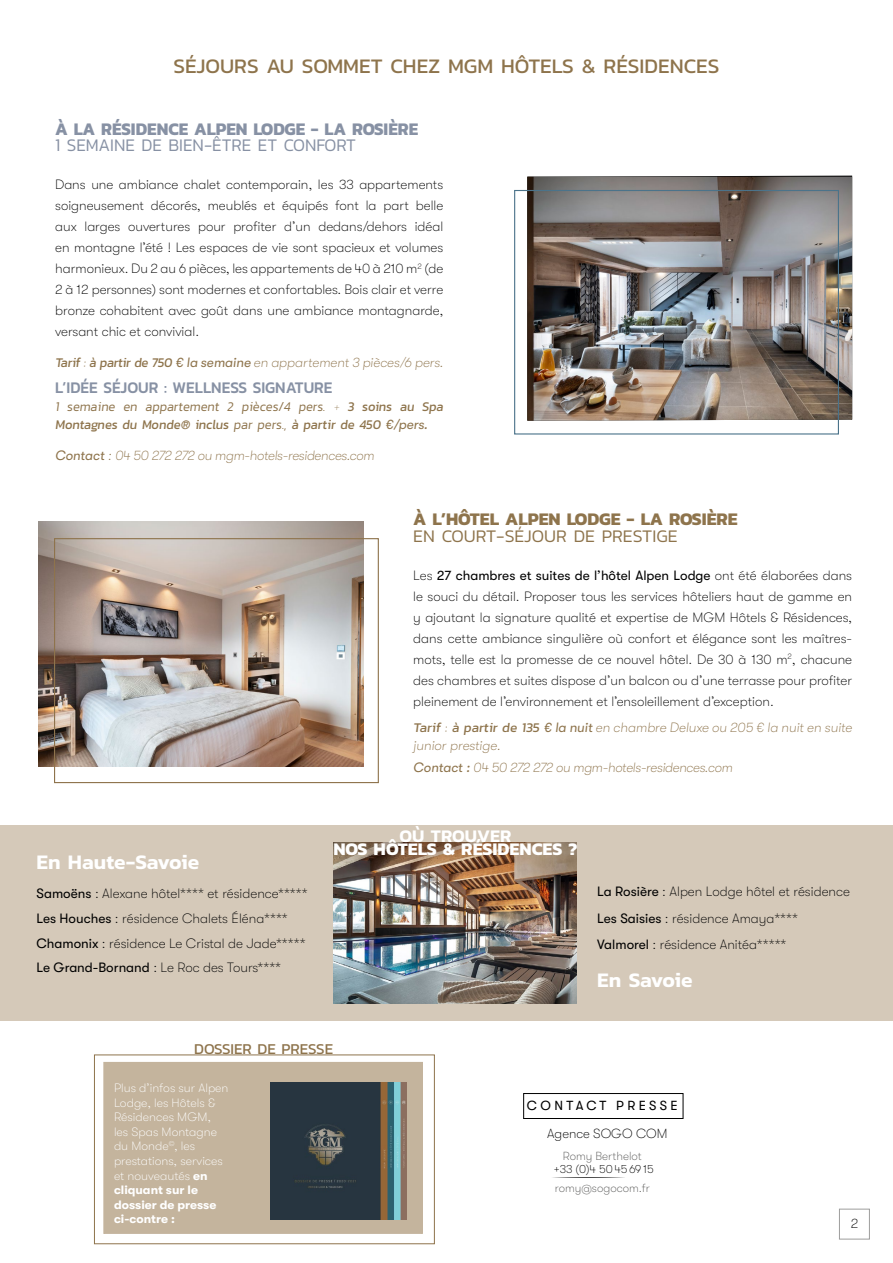
<style>
.page{position:relative;width:893px;height:1263px;background:#fff}
.page>*{position:absolute;margin:0;border:0;box-sizing:border-box;transform-origin:0 0}
.t1{font:21px "Kanit";color:#8e744c}
.t2{font:600 21px "Kanit";letter-spacing:-.01em;color:#fff}
.t3{font:600 21px "Kanit";letter-spacing:-.03em;color:#fff}
.t4{font:700 18px "Kanit";color:#8791a4;scale:.95 1}
.t5{font:700 18px "Kanit";color:#8e744c}
.t6{font:300 18px "Kanit";color:#8791a4;scale:.95 1}
.t7{font:300 18px "Kanit";color:#8e744c}
.t8{font:700 18px "Kanit";color:#fff}
.t9{font:600 18px "Kanit";color:#fff}
.t10{font:500 16.5px "Kanit";color:#8791a4;scale:.94 1}
.t11{font:15.3px "Kanit";color:#8e744c}
.t12{font:100 13.5px/21px "GT Walsheim";color:#000;text-align:justify}
.t13{font:100 13.5px/18px "GT Walsheim";color:#8e744c}
.t14{font:13.5px/18px "Kanit";color:#8e744c;scale:.94 1}
.t15{font:13.2px "GT Walsheim";letter-spacing:.26em;color:#000}
.t16{font:100 13.2px "GT Walsheim";color:#000}
.t17{font:100 12.15px/14.5px "GT Walsheim";color:#fff}
.t18{font:100 11.7px "GT Walsheim";color:#575756}
.t19{font:100 11.7px "GT Walsheim";color:#000}
.s1{font-family:"Kanit";font-weight:400}
.s2{font-family:"Kanit";font-weight:300}
.s3{font-weight:400}
.s4{font-weight:300}
.s5{font-weight:100}
.s6{font-family:"GT Walsheim"}
.s7{font-weight:700}
</style>
<div class="page">
<div style="left:0;top:825px;width:893px;height:196px;background:#d5c9b9"></div>
<hr style="left:551px;top:1177px;width:74px;height:1px;background:#000">
<img style="left:39px;top:521px;width:324px;height:245px">
<div style="left:839px;top:1209px;width:31px;height:30px;border:1px solid #9d9d9c"></div>
<img style="left:527px;top:177px;width:325px;height:244px">
<div style="left:514px;top:190px;width:325px;height:244px;border:1px solid #4b738a"></div>
<div style="left:523px;top:1093px;width:160px;height:26px;border:1px solid #000"></div>
<div style="left:94px;top:1055px;width:341px;height:189px;background:#fff;border:1px solid #8e734c"></div>
<div style="left:104px;top:1062px;width:318px;height:171px;background:#c4b49d"></div>
<div style="left:103px;top:1062px;width:320px;height:172px;border:1px solid #c4b49d"></div>
<img style="left:270px;top:1083px;width:137px;height:136px">
<div style="left:54px;top:538px;width:325px;height:245px;border:1px solid #8e734c"></div>
<img style="left:334px;top:843px;width:242px;height:160px">
<h1 class="t1" style="left:174px;top:51px;width:547px">SÉJOURS AU SOMMET CHEZ MGM HÔTELS &amp; RÉSIDENCES</h1>
<h2 class="t4" style="left:55px;top:114px;width:384px">À LA RÉSIDENCE ALPEN LODGE - LA ROSIÈRE</h2>
<h2 class="t6" style="left:55px;top:132px;width:318px">1 SEMAINE DE BIEN-ÊTRE ET CONFORT</h2>
<p class="t12" style="left:55px;top:174px;width:390px">Dans une ambiance chalet contemporain, les 33 appartements soigneusement décorés, meublés et équipés font la part belle aux larges ouvertures pour profiter d’un dedans/dehors idéal en montagne l’été ! Les espaces de vie sont spacieux et volumes harmonieux. Du 2 au 6 pièces, les appartements de 40 à 210 m<sup>2</sup> (de 2 à 12 personnes) sont modernes et confortables. Bois clair et verre bronze cohabitent avec goût dans une ambiance montagnarde, versant chic et convivial.</p>
<p class="t13" style="left:55px;top:353px;width:391px"><span class="s1">Tarif</span> <span class="s2">:</span> <span class="s1">à partir de 750</span> <span class="s3">€ la semaine</span> en appartement 3 pièces/6 pers.</p>
<p class="t10" style="left:55px;top:375px;width:297px">L’IDÉE SÉJOUR : WELLNESS SIGNATURE</p>
<p class="t14" style="left:55px;top:397px;width:417px"><span class="s4">1 semaine en appartement 2 pièces/4 pers.</span> <span class="s5">+</span> 3 soins au Spa<br>Montagnes du Monde® inclus <span class="s4">par pers.,</span> à partir de 450 <span class="s6">€/pers.</span></p>
<p class="t13" style="left:55px;top:446px;width:322px"><span class="s3">Contact</span> : 04 50 272 272 ou mgm-hotels-residences.com</p>
<h1 class="t2" style="left:37px;top:846px;width:164px">En Haute-Savoie</h1>
<p class="t12" style="left:37px;top:881px;width:273px;line-height:24.8px;text-align:left"><span class="s3">Samoëns</span> : Alexane hôtel**** et résidence***** <span class="s3">Les Houches</span> : résidence Chalets Éléna**** <span class="s3">Chamonix</span> : résidence Le Cristal de Jade***** <span class="s3">Le Grand-Bornand</span> : Le Roc des Tours****</p>
<h2 class="t5" style="left:413px;top:505px;width:326px">À L’HÔTEL ALPEN LODGE - LA ROSIÈRE</h2>
<h2 class="t7" style="left:413px;top:523px;width:266px">EN COURT-SÉJOUR DE PRESTIGE</h2>
<p class="t12" style="left:413px;top:565px;width:440px">Les <span class="s3">27 chambres et suites de l’hôtel Alpen Lodge</span> ont été élaborées dans le souci du détail. Proposer tous les services hôteliers haut de gamme en y ajoutant la signature qualité et expertise de MGM Hôtels &amp; Résidences, dans cette ambiance singulière où confort et élégance sont les maîtres&shy;mots, telle est la promesse de ce nouvel hôtel. De 30 à 130 m<sup>2</sup>, chacune des chambres et suites dispose d’un balcon ou d’une terrasse pour profiter pleinement de l’environnement et l’ensoleillement d’exception.</p>
<p class="t13" style="left:413px;top:719px;width:442px"><span class="s1">Tarif</span> <span class="s2">:</span> <span class="s1">à partir de 135</span> <span class="s3">€ la nuit</span> en chambre Deluxe ou 205 € la nuit en suite junior prestige.</p>
<p class="t13" style="left:413px;top:759px;width:323px"><span class="s3">Contact :</span> 04 50 272 272 ou mgm-hotels-residences.com</p>
<h2 class="t9" style="left:400px;top:822px;width:113px">OÙ TROUVER</h2>
<h2 class="t8" style="left:333px;top:835px;width:246px">NOS HÔTELS &amp; RÉSIDENCES ?</h2>
<p class="t12" style="left:597px;top:878px;width:254px;line-height:26.5px;text-align:left"><span class="s3">La Rosière</span> : Alpen Lodge hôtel et résidence<br><span class="s3">Les Saisies</span> : résidence Amaya****<br><span class="s3">Valmorel</span> : résidence Anitéa*****</p>
<h1 class="t3" style="left:597px;top:964px;width:97px">En Savoie</h1>
<p class="t11" style="left:194px;top:1038px;width:141px">DOSSIER DE PRESSE</p>
<p class="t17" style="left:114px;top:1081px;width:116px">Plus d’infos sur Alpen<br>Lodge, les Hôtels &amp;<br>Résidences MGM,<br>les Spas Montagne du Monde<sup>©</sup>, les prestations, services et nouveautés <span class="s7">en cliquant sur le dossier de presse ci-contre :</span></p>
<p class="t15" style="left:527px;top:1098px;width:152px">CONTACT PRESSE</p>
<p class="t16" style="left:547px;top:1126px;width:122px">Agence SOGO COM</p>
<p class="t18" style="left:563px;top:1149px;width:80px">Romy Berthelot</p>
<p class="t19" style="left:554px;top:1162px;width:101px">+33 (0)4 50 45 69 15</p>
<p class="t18" style="left:555px;top:1181px;width:97px">romy@sogocom.fr</p>
<p class="t12" style="left:851px;top:1213px;width:9px">2</p>
</div>
